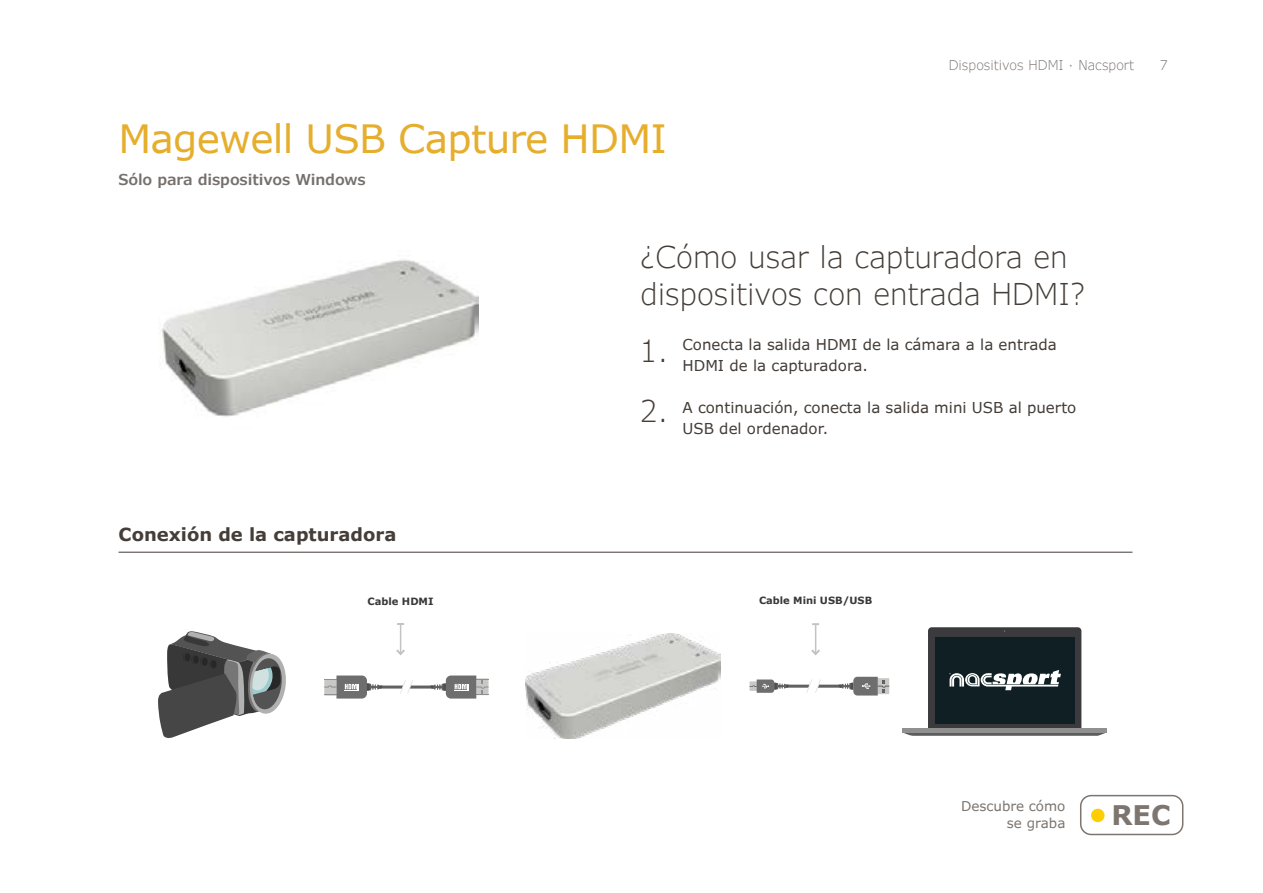
<style>
.page{position:relative;width:1263px;height:893px;background:#fff}
.page>*{position:absolute;margin:0;border:0;box-sizing:border-box;transform-origin:0 0}
.t1{font:39px "Verdana Pro";letter-spacing:-.02em;color:#e6ae2d}
.t2{font:300 30px/60.4px "Verdana Pro";color:#443d38}
.t3{font:700 27px "Verdana Pro";color:#7c7570}
.t4{font:700 18px "Verdana Pro";color:#443d38}
.t5{font:15px/21px "Verdana Pro";color:#443d38}
.t6{font:600 15px "Verdana Pro";letter-spacing:-.01em;color:#75706d}
.t7{font:300 13.5px "Verdana Pro";color:#7c7570}
.t8{font:13.5px/16.5px "Verdana Pro";color:#7c7570;text-align:right}
.t9{font:300 13.5px "Verdana Pro";color:#7d7570}
.t10{font:700 10.05px "Verdana";color:#383838}
.t11{font:700 9.9px "Verdana";color:#383838}
</style>
<div class="page">
<img style="left:161px;top:259px;width:317px;height:158px">
<hr style="left:119px;top:552px;width:1013px;height:1px;background:#443d38">
<svg style="left:902px;top:627px;width:205px;height:109px"></svg>
<svg style="left:749px;top:677px;width:140px;height:18px"></svg>
<hr style="left:815px;top:624px;width:1px;height:30px;background:#c3c3c3">
<svg style="left:812px;top:623px;width:7px;height:2px"></svg>
<svg style="left:811px;top:649px;width:9px;height:7px"></svg>
<svg style="left:324px;top:675px;width:164px;height:24px"></svg>
<hr style="left:400px;top:624px;width:1px;height:30px;background:#c3c3c3">
<svg style="left:397px;top:623px;width:7px;height:2px"></svg>
<svg style="left:396px;top:649px;width:9px;height:7px"></svg>
<svg style="left:158px;top:631px;width:128px;height:107px"></svg>
<img style="left:525px;top:634px;width:195px;height:104px">
<div style="left:1080px;top:795px;width:103px;height:40px;border:2px solid #7c7570;border-radius:10px"></div>
<div style="left:1091px;top:809px;width:13px;height:13px;background:#ffcd03;border-radius:50%"></div>
<h1 class="t1" style="left:119px;top:114px;width:550px">Magewell USB Capture HDMI</h1>
<p class="t6" style="left:119px;top:170px;width:249px">Sólo para dispositivos Windows</p>
<p class="t7" style="left:949px;top:56px;width:187px">Dispositivos HDMI · Nacsport</p>
<p class="t9" style="left:1160px;top:56px;width:9px">7</p>
<h2 class="t2" style="left:640px;top:238px;width:446px;line-height:37.5px">¿Cómo usar la capturadora en dispositivos con entrada HDMI?</h2>
<p class="t4" style="left:119px;top:523px;width:279px">Conexión de la capturadora</p>
<h2 class="t2" style="left:640px;top:320px;width:30px">1.<br>2.</h2>
<p class="t5" style="left:682px;top:334px;width:376px">Conecta la salida HDMI de la cámara a la entrada<br>HDMI de la capturadora.</p>
<p class="t5" style="left:682px;top:397px;width:395px">A continuación, conecta la salida mini USB al puerto<br>USB del ordenador.</p>
<p class="t10" style="left:368px;top:594px;width:68px">Cable HDMI</p>
<p class="t11" style="left:759px;top:594px;width:115px">Cable Mini USB/USB</p>
<p class="t8" style="left:961px;top:798px;width:106px">Descubre cómo se graba</p>
<h3 class="t3" style="left:1111px;top:798px;width:61px">REC</h3>
</div>
